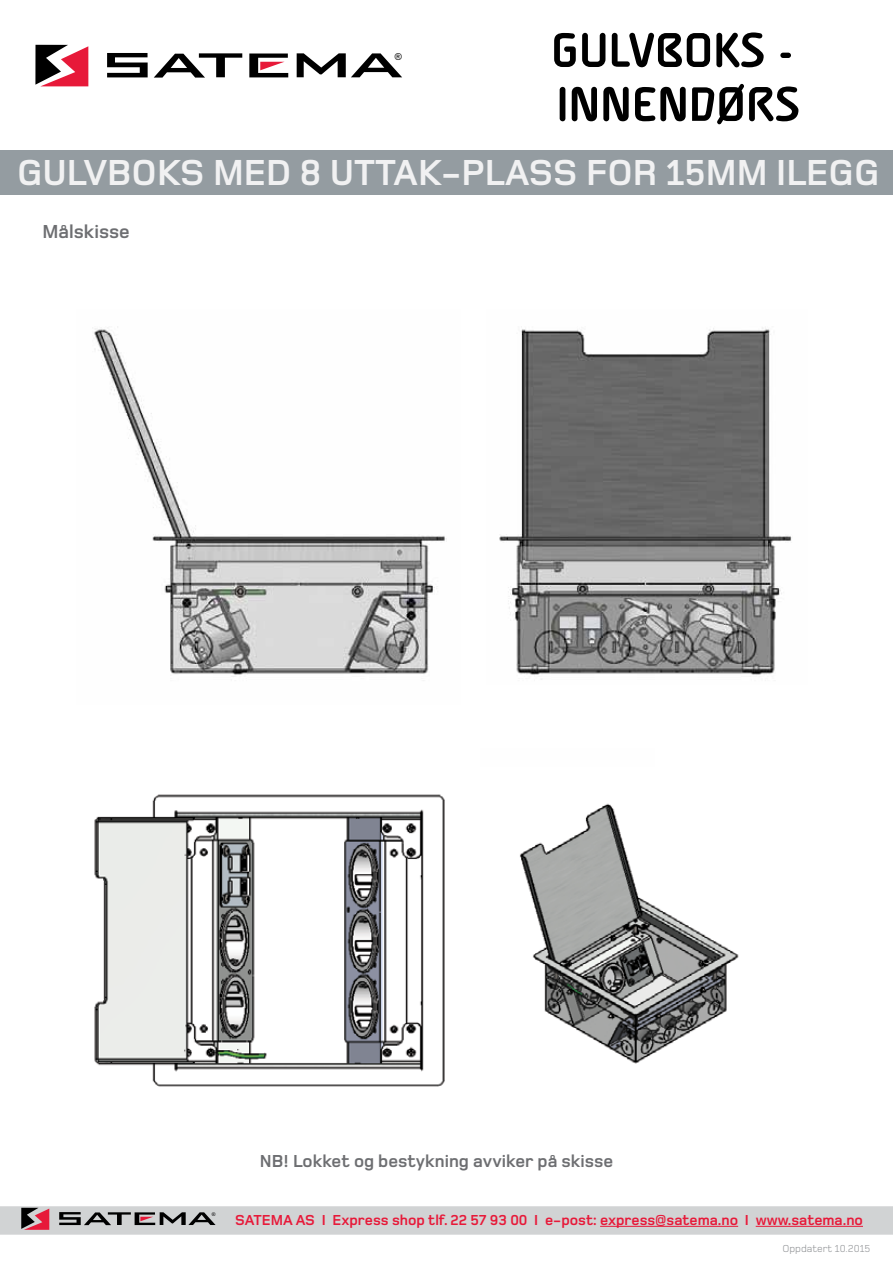
<style>
.page{position:relative;width:893px;height:1263px;background:#fff}
.page>*{position:absolute;margin:0;border:0;box-sizing:border-box;transform-origin:0 0}
.t1{font:700 52.5px/54px "Alega";color:#000}
.t2{font:700 37.5px "Foundry Monoline";color:#f1f1f2}
.t3{font:700 19.5px "Foundry Monoline";color:#6d6e71}
.t4{font:700 18px "Foundry Monoline";color:#6d6e71}
.t5{font:700 15px "Foundry Monoline";color:#e71939}
.t6{font:10.5px "Foundry Monoline";color:#939598}
.t7{font:9.6px "Arial";color:#000}
.t8{font:5.1px "Arial";color:#000}
</style>
<div class="page">
<svg style="left:35px;top:45px;width:53px;height:41px"></svg>
<svg style="left:107px;top:53px;width:41px;height:24px"></svg>
<svg style="left:154px;top:53px;width:88px;height:25px"></svg>
<svg style="left:297px;top:53px;width:105px;height:24px"></svg>
<svg style="left:249px;top:54px;width:39px;height:23px"></svg>
<svg style="left:0;top:1206px;width:893px;height:29px;background:#c9c8ca"></svg>
<hr style="left:600px;top:1226px;width:138px;height:1px;background:#e71939">
<hr style="left:756px;top:1226px;width:107px;height:1px;background:#e71939">
<div style="left:0;top:150px;width:893px;height:45px;background:#949ca1"></div>
<img style="left:94px;top:326px;width:353px;height:351px">
<img style="left:94px;top:794px;width:351px;height:293px">
<img style="left:499px;top:327px;width:293px;height:353px">
<img style="left:520px;top:803px;width:219px;height:261px">
<p class="t7" style="left:395px;top:50px;width:9px">®</p>
<h1 class="t1" style="left:551px;top:26px;width:251px">GULVBOKS -<br>INNENDØRS</h1>
<h2 class="t2" style="left:17px;top:153px;width:513px">gulvboks med 8 uttak-plass</h2>
<h2 class="t2" style="left:586px;top:153px;width:295px">for 15mm ilegg</h2>
<h3 class="t3" style="left:43px;top:221px;width:89px">Målskisse</h3>
<p class="t8" style="left:212px;top:1210px;width:5px">®</p>
<p class="t4" style="left:260px;top:1151px;width:355px">NB! Lokket og bestykning avviker på skisse</p>
<p class="t5" style="left:235px;top:1212px;width:629px">SATEMA AS I Express shop tlf. 22 57 93 00 I e-post: express@satema.no I www.satema.no</p>
<p class="t6" style="left:782px;top:1243px;width:89px">Oppdatert 10.2015</p>
</div>
